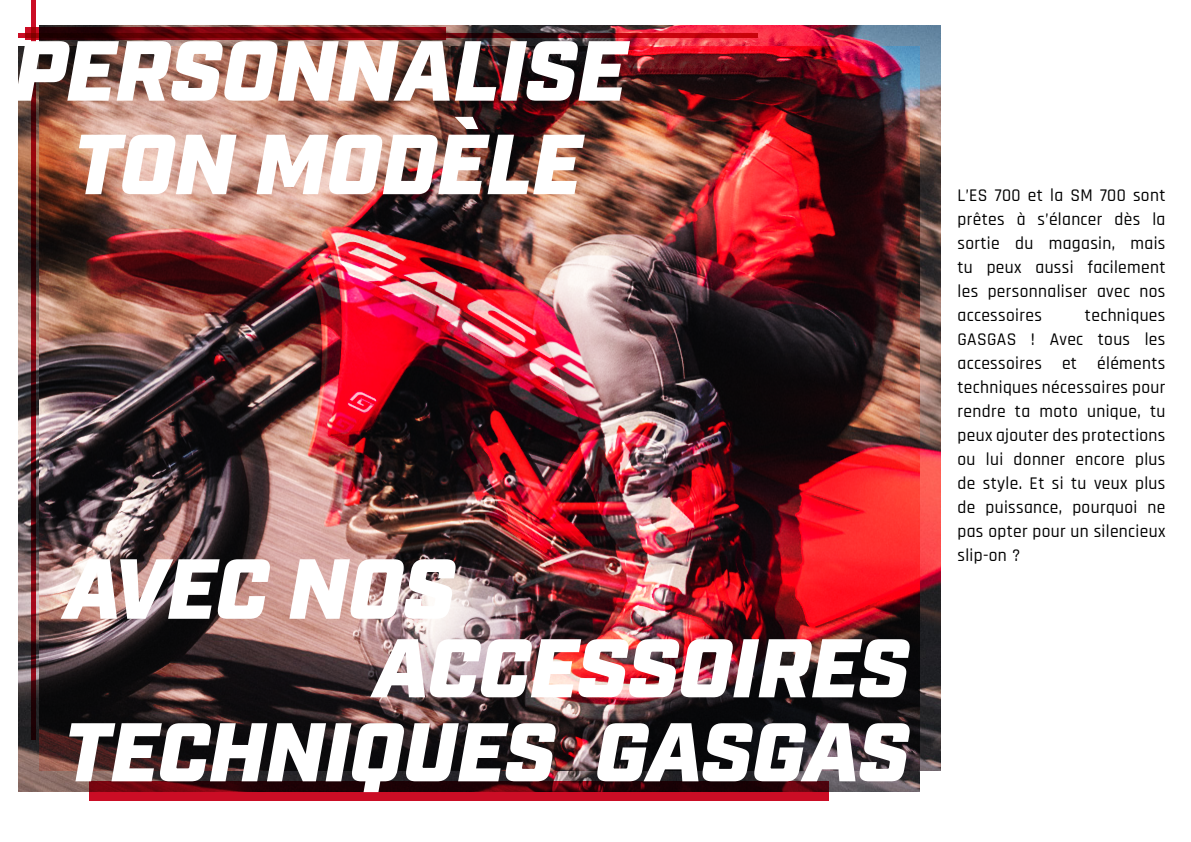
<style>
.page{position:relative;width:1191px;height:842px;background:#fff}
.page>*{position:absolute;margin:0;border:0;box-sizing:border-box;transform-origin:0 0}
.t1{font:italic 900 85px/93.5px "Industry";color:#fff;text-align:center}
.t2{font:italic 900 83px/84px "Industry";color:#fff;text-align:right}
.t3{font:500 18px/24px "Rajdhani";letter-spacing:.02em;color:#000;text-align:justify}
</style>
<div class="page">
<img style="left:18px;top:46px;width:901px;height:745px">
<img style="left:39px;top:26px;width:901px;height:744px">
<svg style="left:89px;top:781px;width:740px;height:20px;background:#790715"></svg>
<svg style="left:18px;top:33px;width:740px;height:5px;background:#7e030a"></svg>
<svg style="left:31px;top:0;width:4px;height:739px;background:#5c040d"></svg>
<svg style="left:26px;top:27px;width:420px;height:12px;background:#630208"></svg>
<h1 class="t1" style="left:14px;top:29px;width:614px">PERSONNALISE<br>TON MODÈLE</h1>
<h1 class="t1" style="left:65px;top:547px;width:392px">AVEC NOS</h1>
<h2 class="t2" style="left:64px;top:631px;width:847px">ACCESSOIRES<br>TECHNIQUES GASGAS</h2>
<p class="t3" style="left:957px;top:184px;width:209px">L’ES 700 et la SM 700 sont prêtes à s’élancer dès la sortie du magasin, mais tu peux aussi facilement les personnaliser avec nos accessoires</p>
<p class="t3" style="left:957px;top:304px;width:209px;text-indent:127px">techniques GASGAS ! Avec tous les accessoires et éléments techniques nécessaires pour rendre ta moto unique, tu peux ajouter des protections ou lui donner encore plus de style. Et si tu veux plus de puissance, pourquoi ne pas opter pour un silencieux slip-on ?</p>
</div>
